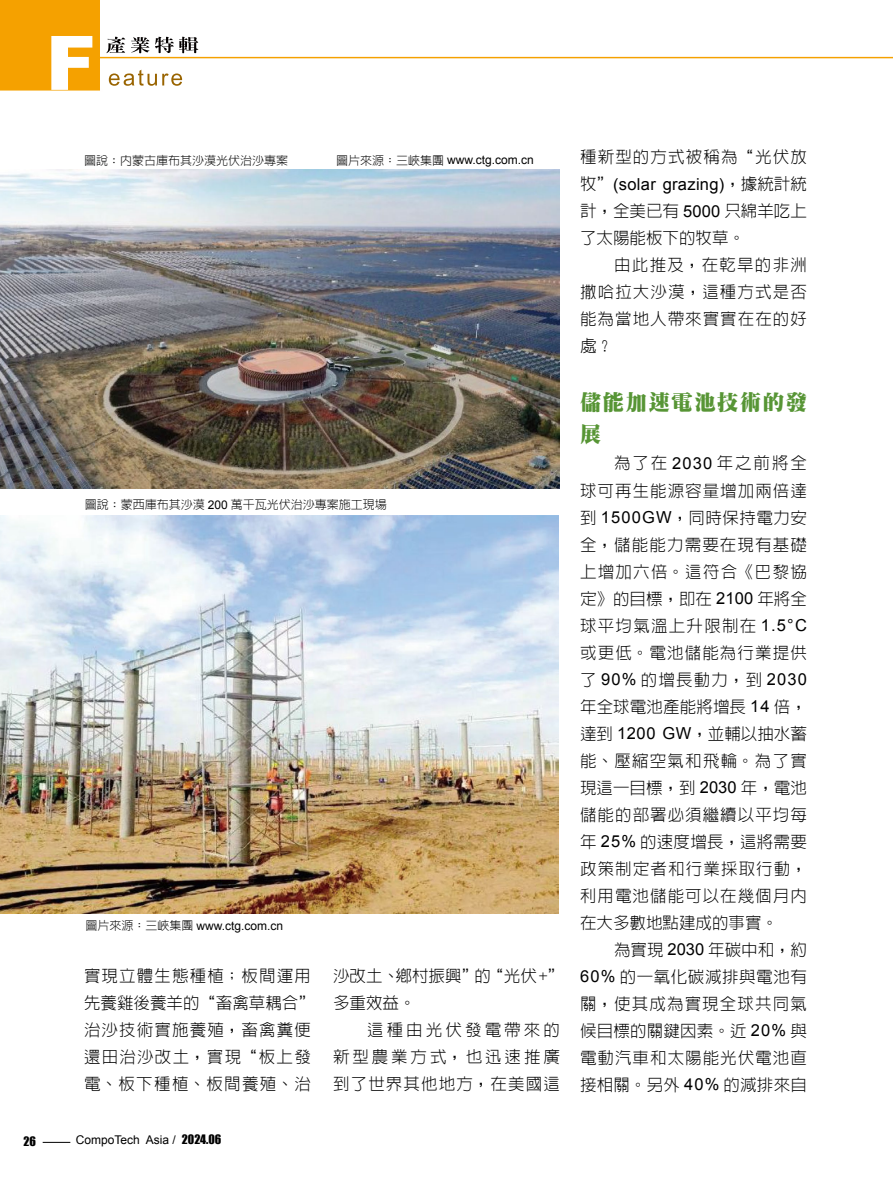
<style>
.page{position:relative;width:893px;height:1191px;background:#fff}
.page>*{position:absolute;margin:0;border:0;box-sizing:border-box;transform-origin:0 0}
.t1{font:900 21px/31.5px "Inn Ming";letter-spacing:.09em;color:#579535}
.t2{font:300 16.5px/27px "Lin Gothic";letter-spacing:.07em;color:#000;text-align:justify}
.t3{font:300 16.5px/27px "Lin Gothic";color:#000}
.t4{font:16.5px "Arial";letter-spacing:.02em;color:#000}
.t5{font:12px "Arial";color:#000}
.t6{font:300 12px "Lin Gothic";color:#000}
.t7{font:12px "Impact";color:#000}
.s1{font-family:"Lin Gothic";font-weight:300}
.s2{font-family:"Arial";font-weight:400}
.s3{font-family:"Impact"}
</style>
<div class="page">
<img style="left:0;top:0;width:893px;height:91px">
<img style="left:109px;top:70px;width:73px;height:16px">
<img style="left:108px;top:37px;width:80px;height:16px">
<img style="left:51px;top:36px;width:41px;height:54px">
<svg style="left:43px;top:1142px;width:27px;height:1px"></svg>
<img style="left:0;top:169px;width:559px;height:319px">
<img style="left:0;top:515px;width:559px;height:398px">
<p class="t6" style="left:84px;top:154px;width:205px">圖說 : 內蒙古庫布其沙漠光伏治沙專案</p>
<p class="t5" style="left:336px;top:152px;width:199px"><span class="s1">圖片來源：三峽集團</span> www.ctg.com.cn</p>
<p class="t6" style="left:85px;top:498px;width:304px">圖說 : 蒙西庫布其沙漠 <span class="s2">200</span> 萬千瓦光伏治沙專案施工現場</p>
<p class="t5" style="left:85px;top:917px;width:199px"><span class="s1">圖片來源：三峽集團</span> www.ctg.com.cn</p>
<p class="t2" style="left:84px;top:962px;width:232px;text-align:left">實現立體生態種植；板間運用先養雞後養羊的“畜禽草耦合”治沙技術實施養殖，畜禽糞便還田治沙改土，實現“板上發電、板下種植、板間養殖、治</p>
<p class="t7" style="left:24px;top:1132px;width:14px">26</p>
<p class="t5" style="left:76px;top:1131px;width:147px">CompoTech Asia / <span class="s3">2024.06</span></p>
<p class="t3" style="left:333px;top:962px;width:232px">沙改土、鄉村振興”的“光伏 +”多重效益。</p>
<p class="t2" style="left:333px;top:1016px;width:228px;text-indent:34px">這種由光伏發電帶來的新型農業方式，也迅速推廣到了世界其他地方，在美國這</p>
<p class="t2" style="left:580px;top:144px;width:228px">種新型的方式被稱為“光伏放</p>
<p class="t4" style="left:580px;top:173px;width:228px"><span class="s1">牧”</span>(solar grazing)<span class="s1">，據統計統</span></p>
<p class="t3" style="left:580px;top:198px;width:228px">計，全美已有 <span class="s2">5000</span> 只綿羊吃上了太陽能板下的牧草。</p>
<p class="t2" style="left:580px;top:252px;width:228px;text-indent:34px">由此推及，在乾旱的非洲撒哈拉大沙漠，這種方式是否能為當地人帶來實實在在的好處？</p>
<p class="t1" style="left:580px;top:386px;width:228px">儲能加速電池技術的發展</p>
<p class="t2" style="left:580px;top:450px;width:228px;text-indent:34px">為了在 <span class="s2">2030</span> 年之前將全球可再生能源容量增加兩倍達到 <span class="s2">1500GW</span>，同時保持電力安全，儲能能力需要在現有基礎上增加六倍。這符合《巴黎協定》的目標，即在 <span class="s2">2100</span> 年將全球平均氣溫上升限制在 <span class="s2">1.5°C</span>或更低。電池儲能為行業提供了 <span class="s2">90%</span> 的增長動力，到 <span class="s2">2030</span>年全球電池產能將增長 <span class="s2">14</span> 倍，達到 <span class="s2">1200 GW</span>，並輔以抽水蓄能、壓縮空氣和飛輪。為了實現這一目標，到 <span class="s2">2030</span> 年，電池儲能的部署必須繼續以平均每年 <span class="s2">25%</span> 的速度增長，這將需要政策制定者和行業採取行動，利用電池儲能可以在幾個月內在大多數地點建成的事實。</p>
<p class="t2" style="left:580px;top:935px;width:228px;text-indent:34px">為實現 <span class="s2">2030</span> 年碳中和，約<span class="s2">60%</span> 的一氧化碳減排與電池有關，使其成為實現全球共同氣候目標的關鍵因素。近 <span class="s2">20%</span> 與電動汽車和太陽能光伏電池直接相關。另外 <span class="s2">40%</span> 的減排來自</p>
</div>
